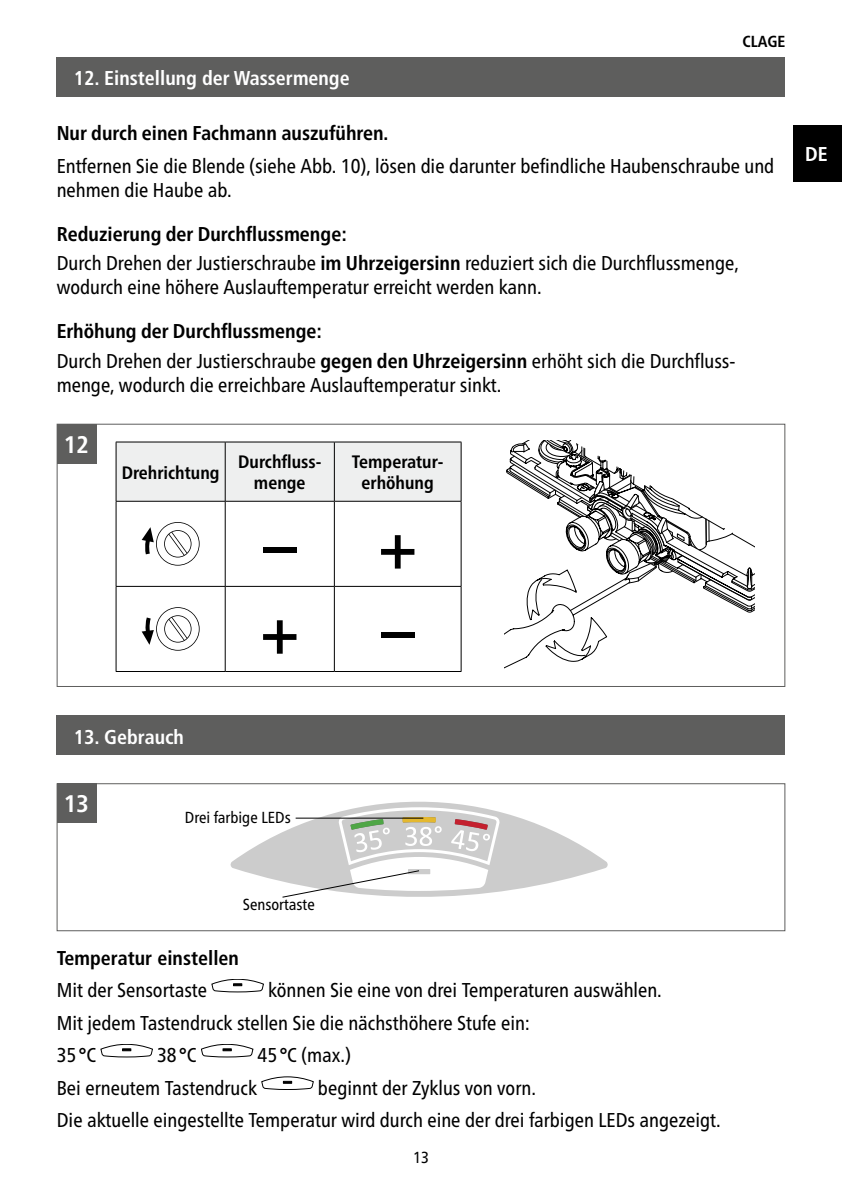
<style>
.page{position:relative;width:842px;height:1191px;background:#fff}
.page>*{position:absolute;margin:0;border:0;box-sizing:border-box;transform-origin:0 0}
.t1{font:700 condensed 66px/85px "Frutiger LT Std";color:#000}
.t2{font:700 condensed 24px "Frutiger Neue LTW1 G";color:#fff}
.t3{font:condensed 20px/29.6px "Frutiger Neue LTW1 G";color:#000}
.t4{font:700 condensed 20px "Frutiger LT Std";color:#fff}
.t5{font:700 condensed 20px "Frutiger Neue LTW1 G";color:#000}
.t6{font:700 condensed 20px "Frutiger LT Std";color:#000}
.t7{font:700 condensed 20px "Frutiger Neue LTW1 G";color:#fff}
.t8{font:700 condensed 18px/21.6px "Frutiger Neue LTW1 G";color:#000;text-align:center}
.t9{font:condensed 16px "Frutiger Neue LTW1 G";color:#000}
.t10{font:700 condensed 16px "Frutiger Neue LTW1 G";color:#000}
.s1{font-weight:700}
</style>
<div class="page">
<div style="left:794px;top:125px;width:48px;height:56px;background:#000"></div>
<div style="left:117px;top:443px;width:344px;height:58px;background:#eeefef"></div>
<svg style="left:117px;top:502px;width:344px;height:169px"></svg>
<hr style="left:116px;top:442px;width:109px;height:1px;background:#000">
<hr style="left:116px;top:442px;width:1px;height:59px;background:#000">
<hr style="left:225px;top:442px;width:109px;height:1px;background:#000">
<hr style="left:225px;top:442px;width:1px;height:59px;background:#000">
<hr style="left:334px;top:442px;width:127px;height:1px;background:#000">
<hr style="left:334px;top:442px;width:1px;height:59px;background:#000">
<hr style="left:461px;top:442px;width:1px;height:59px;background:#000">
<hr style="left:116px;top:501px;width:109px;height:1px;background:#000">
<hr style="left:116px;top:501px;width:1px;height:85px;background:#000">
<hr style="left:225px;top:501px;width:109px;height:1px;background:#000">
<hr style="left:225px;top:501px;width:1px;height:85px;background:#000">
<hr style="left:334px;top:501px;width:127px;height:1px;background:#000">
<hr style="left:334px;top:501px;width:1px;height:85px;background:#000">
<hr style="left:461px;top:501px;width:1px;height:85px;background:#000">
<hr style="left:116px;top:586px;width:109px;height:1px;background:#000">
<hr style="left:116px;top:586px;width:1px;height:85px;background:#000">
<hr style="left:225px;top:586px;width:109px;height:1px;background:#000">
<hr style="left:225px;top:586px;width:1px;height:85px;background:#000">
<hr style="left:334px;top:586px;width:127px;height:1px;background:#000">
<hr style="left:334px;top:586px;width:1px;height:85px;background:#000">
<hr style="left:461px;top:586px;width:1px;height:85px;background:#000">
<hr style="left:116px;top:671px;width:109px;height:1px;background:#000">
<hr style="left:225px;top:671px;width:109px;height:1px;background:#000">
<hr style="left:334px;top:671px;width:127px;height:1px;background:#000">
<svg style="left:142px;top:522px;width:58px;height:43px"></svg>
<svg style="left:142px;top:607px;width:58px;height:43px"></svg>
<div style="left:57px;top:424px;width:39px;height:39px;background:#5e5e5d"></div>
<svg style="left:504px;top:441px;width:250px;height:228px"></svg>
<div style="left:57px;top:57px;width:728px;height:39px;background:#5e5e5d"></div>
<svg style="left:212px;top:979px;width:52px;height:13px"></svg>
<svg style="left:101px;top:1044px;width:52px;height:13px"></svg>
<svg style="left:201px;top:1044px;width:52px;height:13px"></svg>
<svg style="left:261px;top:1076px;width:53px;height:13px"></svg>
<div style="left:57px;top:715px;width:728px;height:40px;background:#5e5e5d"></div>
<div style="left:57px;top:783px;width:728px;height:148px;border:1px solid #5e5e5d"></div>
<div style="left:57px;top:783px;width:39px;height:40px;background:#5e5e5d"></div>
<svg style="left:231px;top:801px;width:377px;height:97px"></svg>
<p class="t4" style="left:74px;top:66px;width:277px">12. Einstellung der Wassermenge</p>
<p class="t10" style="left:742px;top:32px;width:44px">CLAGE</p>
<p class="t5" style="left:57px;top:121px;width:333px">Nur durch einen Fachmann auszuführen.</p>
<p class="t3" style="left:57px;top:154px;width:719px;line-height:24px">Entfernen Sie die Blende (siehe Abb. 10), lösen die darunter befindliche Haubenschraube und nehmen die Haube ab.</p>
<p class="t3" style="left:57px;top:219px;width:683px"><span class="s1">Reduzierung der Durch fluss menge:<br></span>Durch Drehen der Justierschraube <span class="s1">im Uhrzeiger sinn</span> reduziert sich die Durchfluss menge,</p>
<p class="t3" style="left:57px;top:272px;width:486px">wodurch eine höhere Auslauftemperatur erreicht werden kann.</p>
<p class="t3" style="left:57px;top:316px;width:680px"><span class="s1">Erhöhung der Durch fluss menge:<br></span>Durch Drehen der Justierschraube <span class="s1">gegen den Uhrzeigersinn</span> erhöht sich die Durchfluss-</p>
<p class="t3" style="left:57px;top:370px;width:446px">menge, wodurch die erreichbare Auslauftemperatur sinkt.</p>
<p class="t2" style="left:64px;top:430px;width:26px">12</p>
<p class="t8" style="left:122px;top:461px;width:99px">Dreh richtung</p>
<p class="t8" style="left:238px;top:450px;width:85px">Durchfluss&shy;menge</p>
<p class="t8" style="left:352px;top:450px;width:93px">Temperatur&shy;erhöhung</p>
<h1 class="t1" style="left:260px;top:503px;width:159px">– + + –</h1>
<p class="t7" style="left:805px;top:142px;width:24px">DE</p>
<p class="t4" style="left:74px;top:725px;width:112px">13. Gebrauch</p>
<p class="t2" style="left:64px;top:790px;width:26px">13</p>
<p class="t9" style="left:185px;top:808px;width:107px">Drei farbige LEDs</p>
<p class="t9" style="left:243px;top:894px;width:73px">Sensortaste</p>
<p class="t6" style="left:57px;top:945px;width:184px">Temperatur einstellen</p>
<p class="t3" style="left:57px;top:975px;width:152px">Mit der Sensortaste</p>
<p class="t3" style="left:57px;top:973px;width:607px;line-height:32.6px;text-indent:211px">können Sie eine von drei Temperaturen auswählen.<br>Mit jedem Tastendruck stellen Sie die nächsthöhere Stufe ein:<br>35 °C</p>
<p class="t3" style="left:157px;top:1040px;width:41px">38 °C</p>
<p class="t3" style="left:258px;top:1040px;width:95px">45 °C (max.)</p>
<p class="t3" style="left:57px;top:1072px;width:202px">Bei erneutem Tastendruck</p>
<p class="t3" style="left:57px;top:1071px;width:665px;line-height:32.4px;text-indent:261px">beginnt der Zyklus von vorn.<br>Die aktuelle eingestellte Temperatur wird durch eine der drei farbigen LEDs angezeigt.</p>
<p class="t9" style="left:413px;top:1148px;width:17px">13</p>
</div>
